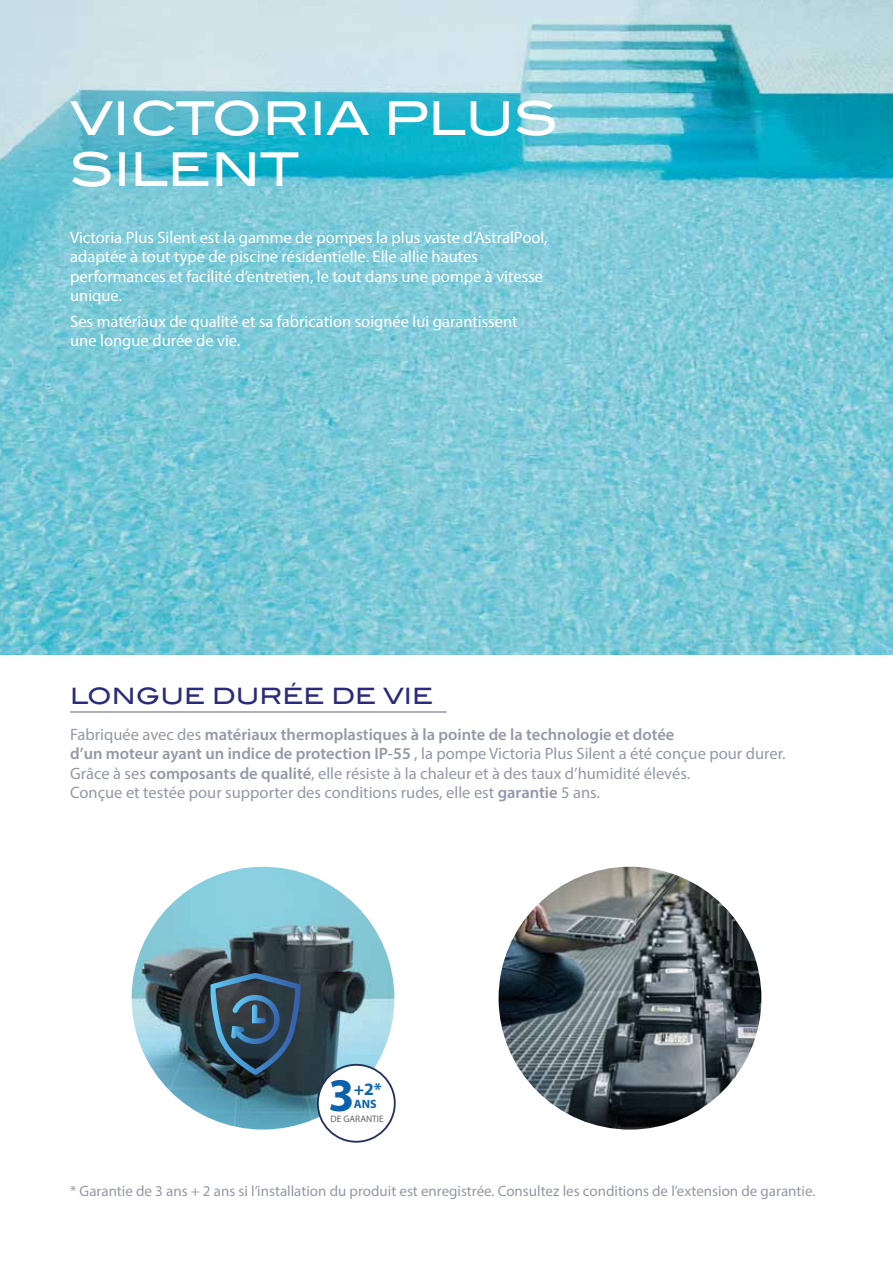
<style>
.page{position:relative;width:893px;height:1263px;background:#fff}
.page>*{position:absolute;margin:0;border:0;box-sizing:border-box;transform-origin:0 0}
.t1{font:700 46.95px "Myriad Pro";color:#0c61ac}
.t2{font:46.5px/51px "Blair ITC Std";letter-spacing:-.01em;color:#fff}
.t3{font:22.5px "Blair ITC Std";color:#2a2b7c}
.t4{font:700 17.4px "Myriad Pro";color:#0c61ac}
.t5{font:16.5px/19.5px "Myriad Pro";color:#9498a8}
.t6{font:16.5px/19.5px "Myriad Pro";color:#fff}
.t7{font:15px "Myriad Pro";color:#9498a8}
.t8{font:700 12.15px "Myriad Pro";color:#0c61ac}
.t9{font:9.45px "Myriad Pro";color:#636463}
.s1{font-weight:600}
</style>
<div class="page">
<img style="left:0;top:0;width:893px;height:655px">
<img style="left:499px;top:867px;width:262px;height:262px;border-radius:131px">
<img style="left:132px;top:867px;width:262px;height:262px;border-radius:131px">
<svg style="left:211px;top:973px;width:89px;height:102px;background:#334f63"></svg>
<div style="left:318px;top:1065px;width:77px;height:77px;background:#fff;border-radius:50%"></div>
<div style="left:317px;top:1064px;width:79px;height:79px;border:2px solid #24305f;border-radius:50%"></div>
<hr style="left:70px;top:711px;width:376px;height:2px;background:#9498a8">
<h2 class="t2" style="left:70px;top:92px;width:490px">VICTORIA PLUS<br>SILENT</h2>
<p class="t6" style="left:70px;top:227px;width:479px">Victoria Plus Silent est la gamme de pompes la plus vaste d’AstralPool, adaptée à tout type de piscine résidentielle. Elle allie hautes performances et facilité d’entretien, le tout dans une pompe à vitesse unique.</p>
<p class="t6" style="left:70px;top:311px;width:449px">Ses matériaux de qualité et sa fabrication soignée lui garantissent une longue durée de vie.</p>
<h3 class="t3" style="left:70px;top:682px;width:364px">LONGUE DURÉE DE VIE</h3>
<p class="t5" style="left:70px;top:724px;width:717px">Fabriquée avec des <span class="s1">matériaux thermoplastiques à la pointe de la technologie et dotée<br>d’un moteur ayant un indice de protection IP-55</span> , la pompe Victoria Plus Silent a été conçue pour durer.<br>Grâce à ses <span class="s1">composants de qualité</span>, elle résiste à la chaleur et à des taux d’humidité élevés.<br>Conçue et testée pour supporter des conditions rudes, elle est <span class="s1">garantie</span> 5 ans.</p>
<h1 class="t1" style="left:328px;top:1064px;width:28px">3</h1>
<p class="t4" style="left:354px;top:1078px;width:30px">+2*</p>
<p class="t9" style="left:331px;top:1113px;width:55px">DE GARANTIE</p>
<p class="t8" style="left:354px;top:1096px;width:24px">ANS</p>
<p class="t7" style="left:70px;top:1181px;width:747px">* Garantie de 3 ans + 2 ans si l’installation du produit est enregistrée. Consultez les conditions de l’extension de garantie.</p>
</div>
